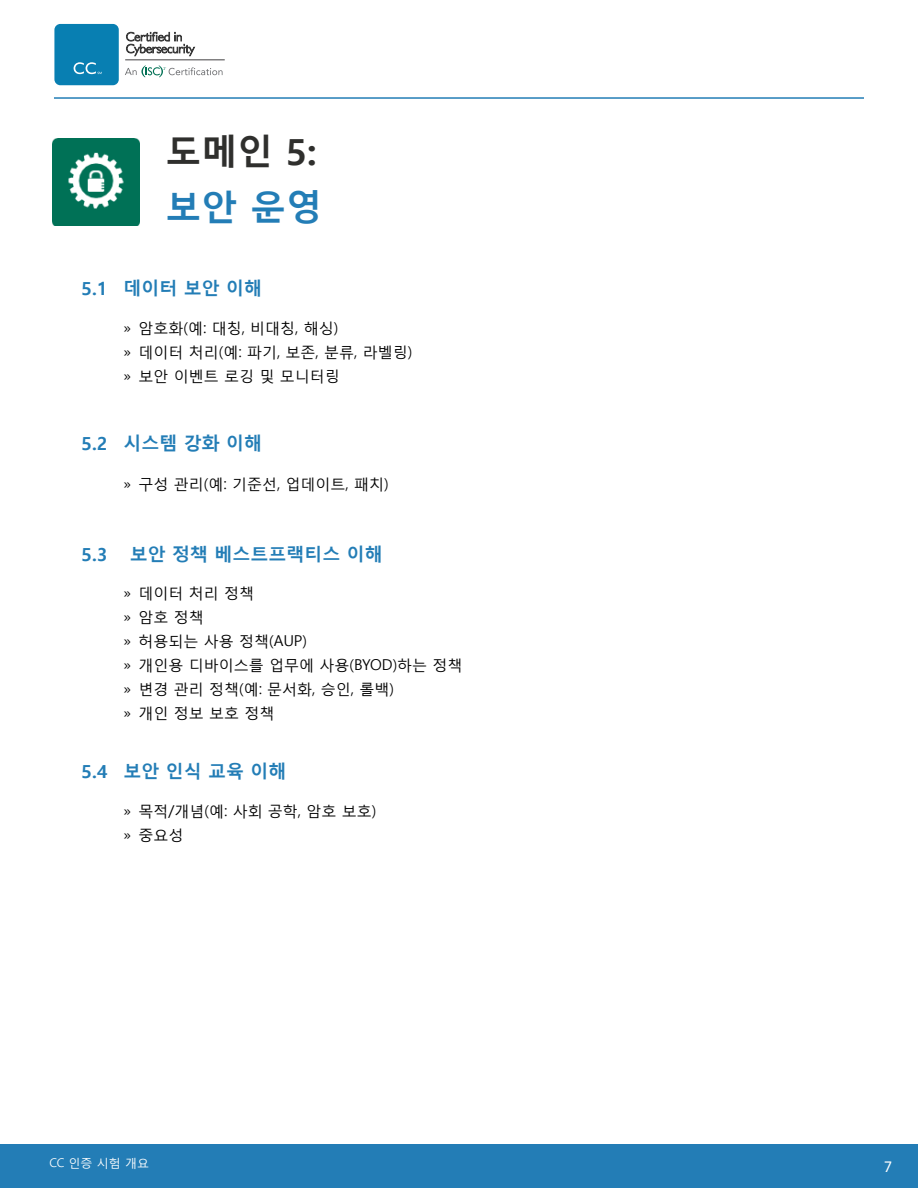
<style>
.page{position:relative;width:918px;height:1188px;background:#fff}
.page>*{position:absolute;margin:0;border:0;box-sizing:border-box;transform-origin:0 0}
.t1{font:700 36px "Malgun Gothic";color:#2f2f2d}
.t2{font:700 36px "Malgun Gothic";color:#237db6}
.t3{font:700 18px "Malgun Gothic";color:#237db6}
.t4{font:15px/24px "Malgun Gothic";color:#000}
.t5{font:15px "Avenir";color:#fff}
.t6{font:12px "Malgun Gothic";color:#fff}
</style>
<div class="page">
<hr style="left:54px;top:97px;width:810px;height:2px;background:#237db6">
<div style="left:0;top:1144px;width:918px;height:44px;background:#237db6"></div>
<div style="left:54px;top:24px;width:65px;height:61px;background:#087fb2;border-radius:6px"></div>
<svg style="left:74px;top:62px;width:28px;height:12px"></svg>
<svg style="left:125px;top:65px;width:98px;height:12px"></svg>
<hr style="left:125px;top:60px;width:100px;height:1px;background:#414042">
<svg style="left:126px;top:32px;width:69px;height:24px"></svg>
<img style="left:52px;top:138px;width:88px;height:88px">
<h1 class="t1" style="left:166px;top:131px;width:152px">도메인 5:</h1>
<h1 class="t2" style="left:166px;top:186px;width:158px">보안 운영</h1>
<p class="t3" style="left:82px;top:278px;width:182px">5.1 데이터 보안 이해</p>
<p class="t4" style="left:124px;top:316px;width:290px">» 암호화(예: 대칭, 비대칭, 해싱)<br>» 데이터 처리(예: 파기, 보존, 분류, 라벨링) » 보안 이벤트 로깅 및 모니터링</p>
<p class="t3" style="left:82px;top:433px;width:182px">5.2 시스템 강화 이해</p>
<p class="t4" style="left:124px;top:472px;width:267px">» 구성 관리(예: 기준선, 업데이트, 패치)</p>
<p class="t3" style="left:82px;top:544px;width:27px">5.3</p>
<p class="t3" style="left:130px;top:544px;width:255px">보안 정책 베스트프랙티스 이해</p>
<p class="t4" style="left:124px;top:581px;width:340px">» 데이터 처리 정책<br>» 암호 정책<br>» 허용되는 사용 정책(AUP)<br>» 개인용 디바이스를 업무에 사용(BYOD)하는 정책 » 변경 관리 정책(예: 문서화, 승인, 롤백)<br>» 개인 정보 보호 정책</p>
<p class="t3" style="left:82px;top:761px;width:207px">5.4 보안 인식 교육 이해</p>
<p class="t4" style="left:124px;top:799px;width:254px">» 목적/개념(예: 사회 공학, 암호 보호) » 중요성</p>
<p class="t6" style="left:50px;top:1155px;width:101px">CC 인증 시험 개요</p>
<p class="t5" style="left:884px;top:1155px;width:10px">7</p>
</div>
